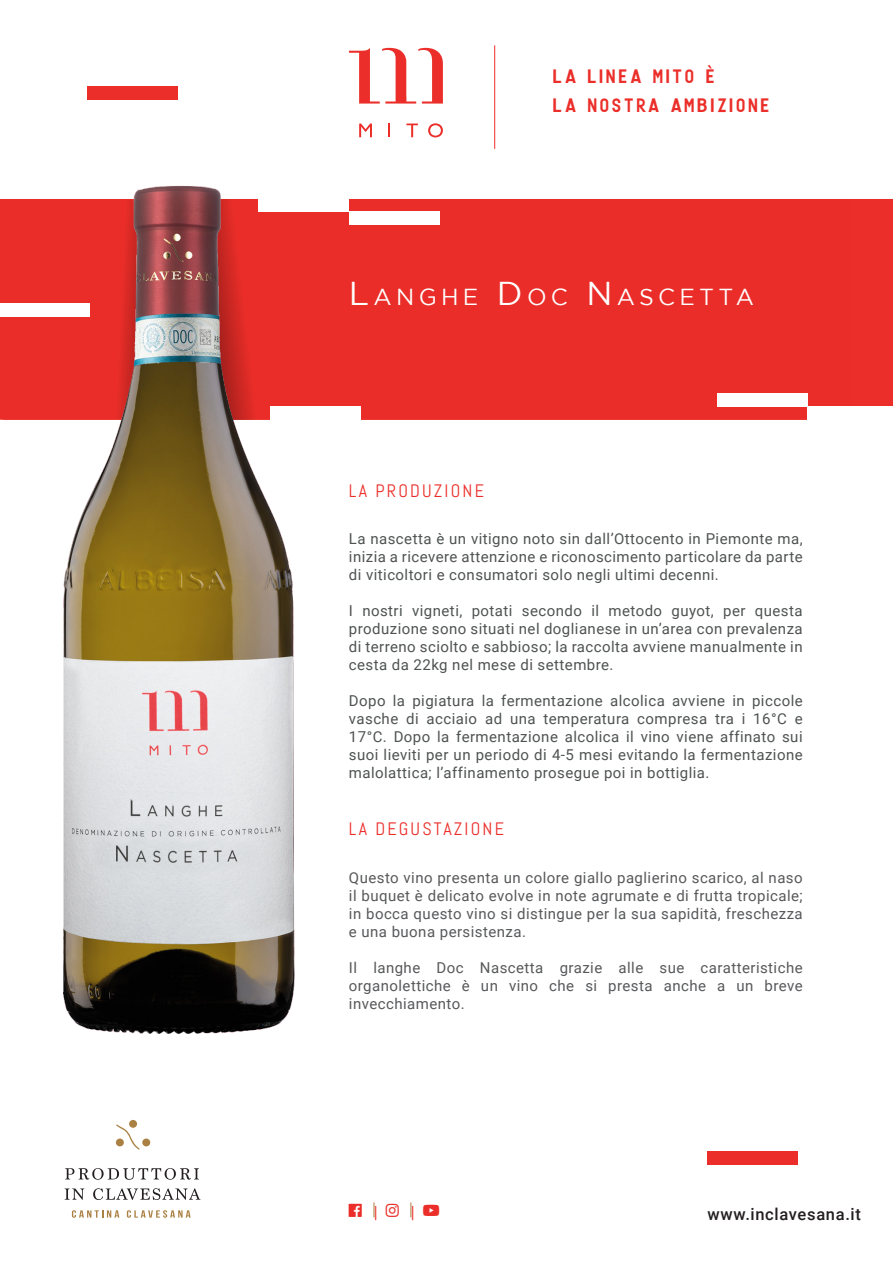
<style>
.page{position:relative;width:893px;height:1263px;background:#fff}
.page>*{position:absolute;margin:0;border:0;box-sizing:border-box;transform-origin:0 0}
.t1{font:23.1px "Gotham";letter-spacing:.185em;color:#fff}
.t2{font:19.5px "GERONIMOBASE";letter-spacing:.06em;color:#eb2e29}
.t3{font:18px "Abel";letter-spacing:.12em;color:#eb2e29}
.t4{font:500 16.5px "Roboto";letter-spacing:.04em;color:#231f20}
.t5{font:15px/18px "Roboto";letter-spacing:.03em;color:#4f5252;text-align:justify}
.t6{font:15px/18px "Roboto";letter-spacing:.03em;color:#57585a;text-align:justify}
.t7{font:15px "Font Awesome 5 Brands";color:#eb2e29}
.s1{font-size:33px}
</style>
<div class="page">
<div style="left:0;top:199px;width:893px;height:221px;background:#eb2e29"></div>
<div style="left:308px;top:199px;width:544px;height:221px;background:#ea2d28"></div>
<div style="left:0;top:200px;width:48px;height:219px;background:#ea2d28"></div>
<div style="left:258px;top:198px;width:90px;height:13px;background:#fff"></div>
<div style="left:349px;top:211px;width:90px;height:14px;background:#fff"></div>
<div style="left:270px;top:406px;width:90px;height:14px;background:#fff"></div>
<div style="left:808px;top:406px;width:85px;height:14px;background:#fff"></div>
<div style="left:718px;top:393px;width:90px;height:13px;background:#fff"></div>
<div style="left:0;top:303px;width:90px;height:14px;background:#fff"></div>
<img style="left:48px;top:186px;width:260px;height:847px">
<svg style="left:359px;top:124px;width:13px;height:13px"></svg>
<svg style="left:388px;top:124px;width:2px;height:13px"></svg>
<svg style="left:406px;top:124px;width:12px;height:13px"></svg>
<svg style="left:428px;top:123px;width:15px;height:14px"></svg>
<svg style="left:349px;top:48px;width:94px;height:56px"></svg>
<hr style="left:494px;top:45px;width:1px;height:104px;background:#eb2e29">
<div style="left:88px;top:86px;width:90px;height:13px;background:#eb2e29"></div>
<div style="left:708px;top:1151px;width:90px;height:13px;background:#eb2e29"></div>
<div style="left:129px;top:1120px;width:8px;height:8px;background:#aa8143;border-radius:50%"></div>
<div style="left:142px;top:1138px;width:8px;height:8px;background:#aa8143;border-radius:50%"></div>
<svg style="left:116px;top:1124px;width:24px;height:26px"></svg>
<svg style="left:65px;top:1168px;width:134px;height:12px"></svg>
<svg style="left:65px;top:1188px;width:19px;height:12px"></svg>
<svg style="left:93px;top:1188px;width:107px;height:12px"></svg>
<svg style="left:72px;top:1210px;width:47px;height:8px"></svg>
<svg style="left:127px;top:1210px;width:64px;height:8px"></svg>
<svg style="left:374px;top:1202px;width:1px;height:16px"></svg>
<svg style="left:411px;top:1202px;width:1px;height:16px"></svg>
<p class="t2" style="left:553px;top:65px;width:165px">LA LINEA MITO È</p>
<p class="t2" style="left:553px;top:94px;width:220px">LA NOSTRA AMBIZIONE</p>
<p class="t1" style="left:349px;top:284px;width:406px"><span class="s1">L</span>ANGHE <span class="s1">D</span>OC <span class="s1">N</span> ASCETTA</p>
<p class="t3" style="left:349px;top:480px;width:137px">LA PRODUZIONE</p>
<p class="t5" style="left:349px;top:529px;width:455px">La nascetta è un vitigno noto sin dall’Ottocento in Piemonte ma, inizia a ricevere attenzione e riconoscimento particolare da parte di viticoltori e consumatori solo negli ultimi decenni.</p>
<p class="t5" style="left:349px;top:601px;width:455px">I nostri vigneti, potati secondo il metodo guyot, per questa produzione sono situati nel doglianese in un’area con prevalenza di terreno sciolto e sabbioso; la raccolta avviene manualmente in cesta da 22kg nel mese di settembre.</p>
<p class="t5" style="left:349px;top:691px;width:455px">Dopo la pigiatura la fermentazione alcolica avviene in piccole vasche di acciaio ad una temperatura compresa tra i 16°C e 17°C. Dopo la fermentazione alcolica il vino viene affinato sui suoi lieviti per un periodo di 4-5 mesi evitando la fermentazione malolattica; l’affinamento prosegue poi in bottiglia.</p>
<p class="t3" style="left:349px;top:817px;width:156px">LA DEGUSTAZIONE</p>
<p class="t6" style="left:349px;top:868px;width:455px">Questo vino presenta un colore giallo paglierino scarico, al naso il buquet è delicato evolve in note agrumate e di frutta tropicale; in bocca questo vino si distingue per la sua sapidità, freschezza e una buona persistenza.</p>
<p class="t6" style="left:349px;top:958px;width:455px">Il langhe Doc Nascetta grazie alle sue caratteristiche organolettiche è un vino che si presta anche a un breve invecchiamento.</p>
<p class="t7" style="left:386px;top:1203px;width:15px">■▲▼</p>
<p class="t7" style="left:423px;top:1203px;width:18px">□◆▼◆</p>
<p class="t4" style="left:708px;top:1203px;width:155px">www.inclavesana.it</p>
</div>
